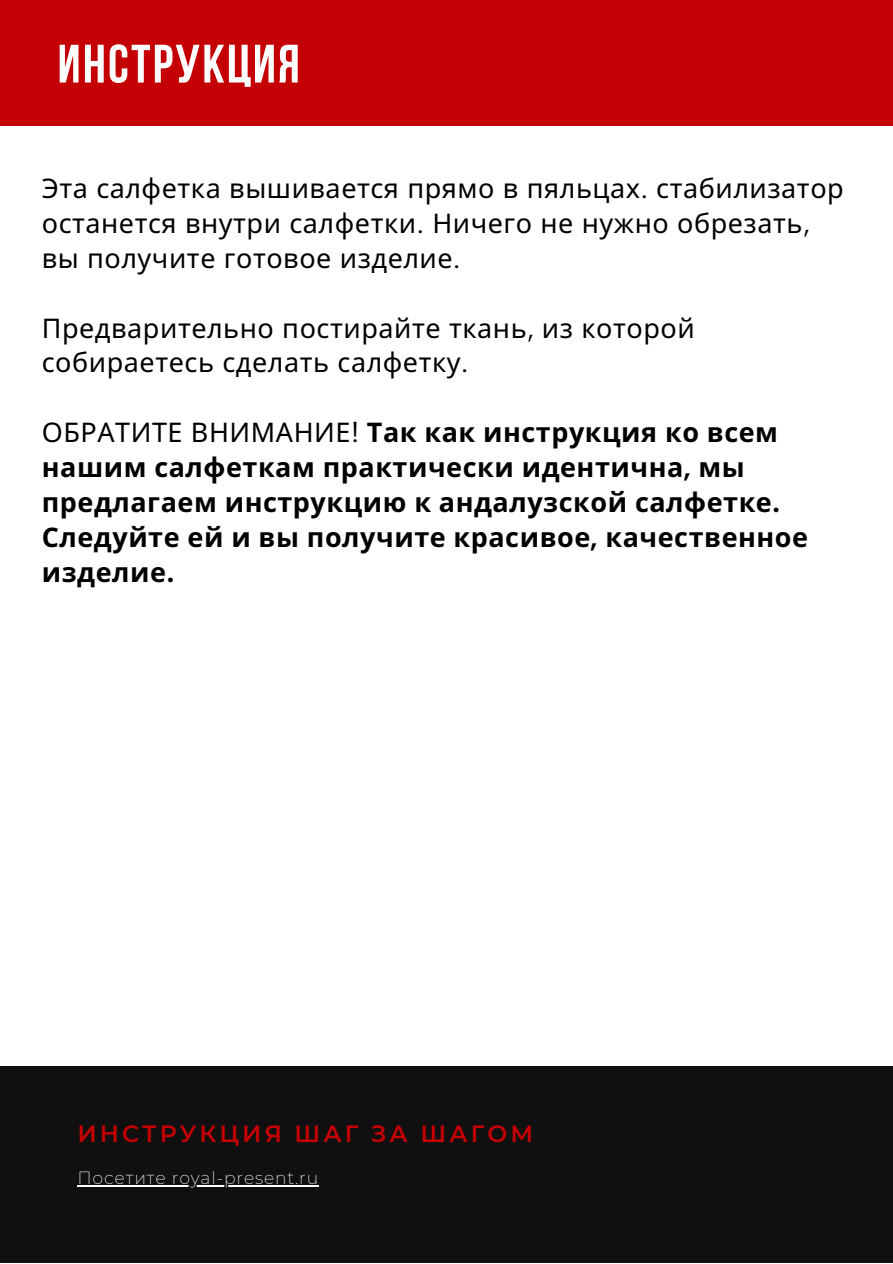
<style>
.page{position:relative;width:893px;height:1264px;background:#fff}
.page>*{position:absolute;margin:0;border:0;box-sizing:border-box;transform-origin:0 0}
.t1{font:54px "Bebas Neue Cyrillic";letter-spacing:.04em;color:#fff}
.t2{font:27px/34.8px "Noto Sans";letter-spacing:.02em;color:#000}
.t3{font:700 27px/34.8px "Noto Sans";letter-spacing:.02em;color:#000}
.t4{font:600 23.55px "Montserrat";letter-spacing:.13em;color:#c40004}
.t5{font:200 17.25px "Montserrat";letter-spacing:.05em;color:#fff}
.s1{font-family:"Glacial Indifference"}
.s2{font-weight:400}
.s3{font-family:"Glacial Indifference";font-weight:400}
</style>
<div class="page">
<div style="left:0;top:1066px;width:892px;height:196px;background:#101010"></div>
<hr style="left:77px;top:1185px;width:242px;height:1px;background:#fff">
<div style="left:0;top:0;width:892px;height:125px;background:#c40004"></div>
<p class="t1" style="left:57px;top:42px;width:244px">ИНСТРУКЦИЯ</p>
<p class="t2" style="left:42px;top:170px;width:803px">Эта салфетка вышивается прямо в пяльцах<span class="s1">.</span> стабилизатор останется внутри салфетки<span class="s1">.</span> Ничего не нужно обрезать<span class="s1">, </span>вы получите готовое изделие<span class="s1">.</span></p>
<p class="t2" style="left:42px;top:310px;width:654px">Предварительно постирайте ткань<span class="s1">,</span> из которой собираетесь сделать салфетку<span class="s1">.</span></p>
<p class="t3" style="left:42px;top:414px;width:767px"><span class="s2">ОБРАТИТЕ ВНИМАНИЕ</span><span class="s3">!</span> Так как инструкция ко всем нашим салфеткам практически идентична<span class="s1">,</span> мы предлагаем инструкцию к андалузской салфетке<span class="s1">.<br></span>Следуйте ей и вы получите красивое<span class="s1">,</span> качественное изделие<span class="s1">.</span></p>
<p class="t4" style="left:77px;top:1118px;width:457px">ИНСТРУКЦИЯ ШАГ ЗА ШАГОМ</p>
<p class="t5" style="left:77px;top:1167px;width:242px">Посетите royal-present.ru</p>
</div>
